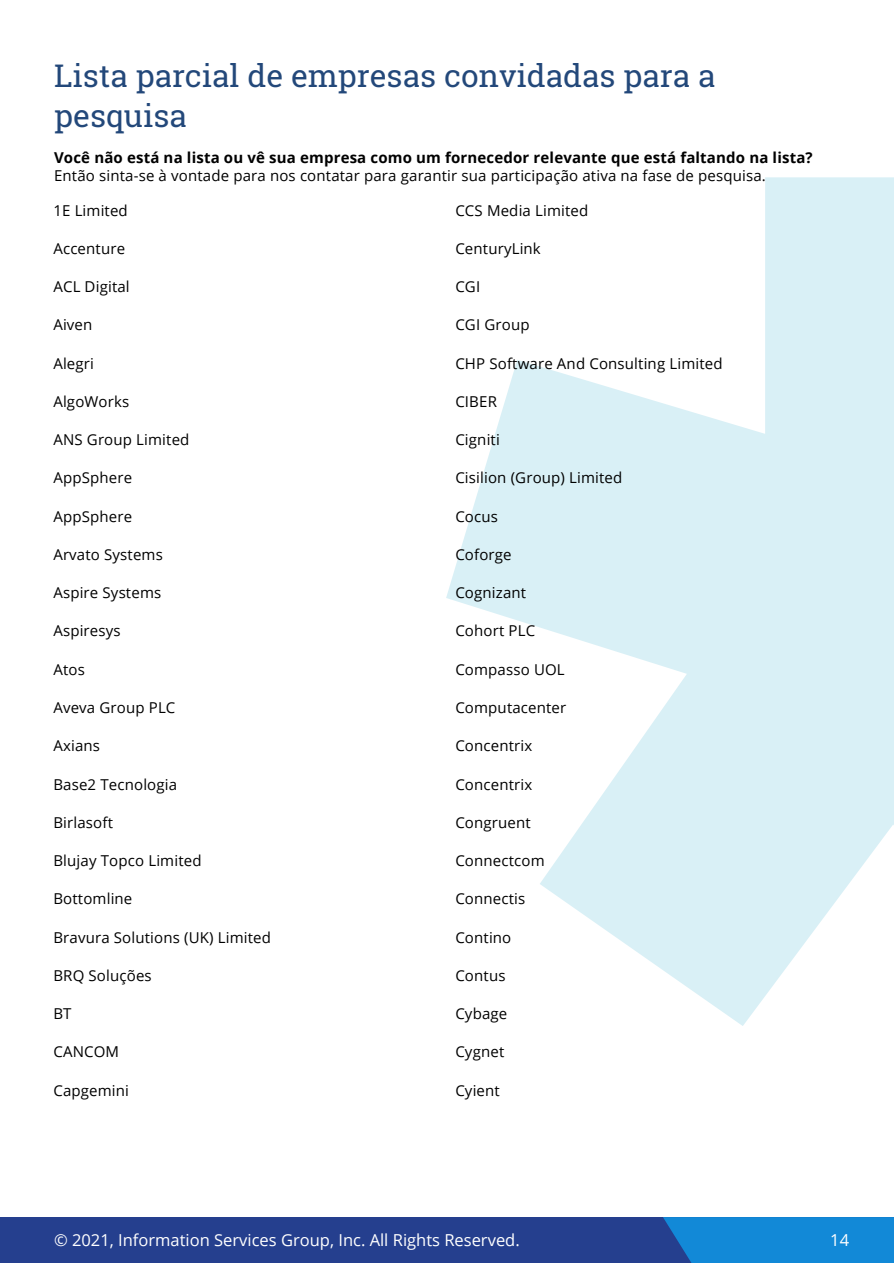
<style>
.page{position:relative;width:894px;height:1263px;background:#fff}
.page>*{position:absolute;margin:0;border:0;box-sizing:border-box;transform-origin:0 0}
.t1{font:31.5px "Roboto Slab";color:#23487a}
.t2{font:16.5px "Open Sans";color:#fff}
.bullet_level_1_no_in{font:15px/18px "Open Sans";letter-spacing:.01em;color:#000}
.s1{font-weight:700}
</style>
<div class="page">
<div style="left:0;top:1217px;width:893px;height:46px;background:#253f8e"></div>
<div style="left:663px;top:1217px;width:230px;height:46px;background:#1289d7"></div>
<svg style="left:446px;top:177px;width:447px;height:849px;fill:#d9f0f6"></svg>
<p class="t1" style="left:54px;top:54px;width:662px">Lista parcial de empresas convidadas para a</p>
<p class="t1" style="left:54px;top:94px;width:134px">pesquisa</p>
<p class="bullet_level_1_no_in" style="left:54px;top:148px;width:759px"><span class="s1">Você não está na lista ou vê sua empresa como um fornecedor relevante que está faltando na lista?<br></span>Então sinta-se à vontade para nos contatar para garantir sua participação ativa na fase de pesquisa.</p>
<p class="bullet_level_1_no_in" style="left:53px;top:201px;width:76px">1E Limited</p>
<p class="bullet_level_1_no_in" style="left:53px;top:239px;width:73px">Accenture</p>
<p class="bullet_level_1_no_in" style="left:53px;top:277px;width:78px">ACL Digital</p>
<p class="bullet_level_1_no_in" style="left:53px;top:315px;width:41px">Aiven</p>
<p class="bullet_level_1_no_in" style="left:53px;top:354px;width:42px">Alegri</p>
<p class="bullet_level_1_no_in" style="left:53px;top:392px;width:77px">AlgoWorks</p>
<p class="bullet_level_1_no_in" style="left:53px;top:430px;width:137px">ANS Group Limited</p>
<p class="bullet_level_1_no_in" style="left:53px;top:468px;width:80px">AppSphere</p>
<p class="bullet_level_1_no_in" style="left:53px;top:507px;width:80px">AppSphere</p>
<p class="bullet_level_1_no_in" style="left:53px;top:545px;width:111px">Arvato Systems</p>
<p class="bullet_level_1_no_in" style="left:53px;top:583px;width:109px">Aspire Systems</p>
<p class="bullet_level_1_no_in" style="left:53px;top:621px;width:69px">Aspiresys</p>
<p class="bullet_level_1_no_in" style="left:53px;top:660px;width:33px">Atos</p>
<p class="bullet_level_1_no_in" style="left:53px;top:698px;width:123px">Aveva Group PLC</p>
<p class="bullet_level_1_no_in" style="left:53px;top:736px;width:48px">Axians</p>
<p class="bullet_level_1_no_in" style="left:53px;top:774px;width:125px">Base2 Tecnologia</p>
<p class="bullet_level_1_no_in" style="left:53px;top:813px;width:61px">Birlasoft</p>
<p class="bullet_level_1_no_in" style="left:53px;top:851px;width:150px">Blujay Topco Limited</p>
<p class="bullet_level_1_no_in" style="left:53px;top:889px;width:80px">Bottomline</p>
<p class="bullet_level_1_no_in" style="left:53px;top:927px;width:219px">Bravura Solutions (UK) Limited</p>
<p class="bullet_level_1_no_in" style="left:53px;top:966px;width:100px">BRQ Soluções</p>
<p class="bullet_level_1_no_in" style="left:53px;top:1004px;width:20px">BT</p>
<p class="bullet_level_1_no_in" style="left:53px;top:1042px;width:67px">CANCOM</p>
<p class="bullet_level_1_no_in" style="left:53px;top:1080px;width:77px">Capgemini</p>
<p class="bullet_level_1_no_in" style="left:455px;top:201px;width:134px">CCS Media Limited</p>
<p class="bullet_level_1_no_in" style="left:455px;top:239px;width:87px">CenturyLink</p>
<p class="bullet_level_1_no_in" style="left:455px;top:277px;width:26px">CGI</p>
<p class="bullet_level_1_no_in" style="left:455px;top:315px;width:76px">CGI Group</p>
<p class="bullet_level_1_no_in" style="left:455px;top:354px;width:269px">CHP Software And Consulting Limited</p>
<p class="bullet_level_1_no_in" style="left:455px;top:392px;width:43px">CIBER</p>
<p class="bullet_level_1_no_in" style="left:455px;top:430px;width:46px">Cigniti</p>
<p class="bullet_level_1_no_in" style="left:455px;top:468px;width:168px">Cisilion (Group) Limited</p>
<p class="bullet_level_1_no_in" style="left:455px;top:507px;width:44px">Cocus</p>
<p class="bullet_level_1_no_in" style="left:455px;top:545px;width:58px">Coforge</p>
<p class="bullet_level_1_no_in" style="left:455px;top:583px;width:72px">Cognizant</p>
<p class="bullet_level_1_no_in" style="left:455px;top:621px;width:81px">Cohort PLC</p>
<p class="bullet_level_1_no_in" style="left:455px;top:660px;width:111px">Compasso UOL</p>
<p class="bullet_level_1_no_in" style="left:455px;top:698px;width:112px">Computacenter</p>
<p class="bullet_level_1_no_in" style="left:455px;top:736px;width:78px">Concentrix</p>
<p class="bullet_level_1_no_in" style="left:455px;top:774px;width:78px">Concentrix</p>
<p class="bullet_level_1_no_in" style="left:455px;top:813px;width:77px">Congruent</p>
<p class="bullet_level_1_no_in" style="left:455px;top:851px;width:91px">Connectcom</p>
<p class="bullet_level_1_no_in" style="left:455px;top:889px;width:71px">Connectis</p>
<p class="bullet_level_1_no_in" style="left:455px;top:927px;width:57px">Contino</p>
<p class="bullet_level_1_no_in" style="left:455px;top:966px;width:52px">Contus</p>
<p class="bullet_level_1_no_in" style="left:455px;top:1004px;width:53px">Cybage</p>
<p class="bullet_level_1_no_in" style="left:455px;top:1042px;width:50px">Cygnet</p>
<p class="bullet_level_1_no_in" style="left:455px;top:1080px;width:46px">Cyient</p>
<p class="t2" style="left:54px;top:1229px;width:467px">© 2021, Information Services Group, Inc. All Rights Reserved.</p>
<p class="t2" style="left:830px;top:1229px;width:20px">14</p>
</div>
